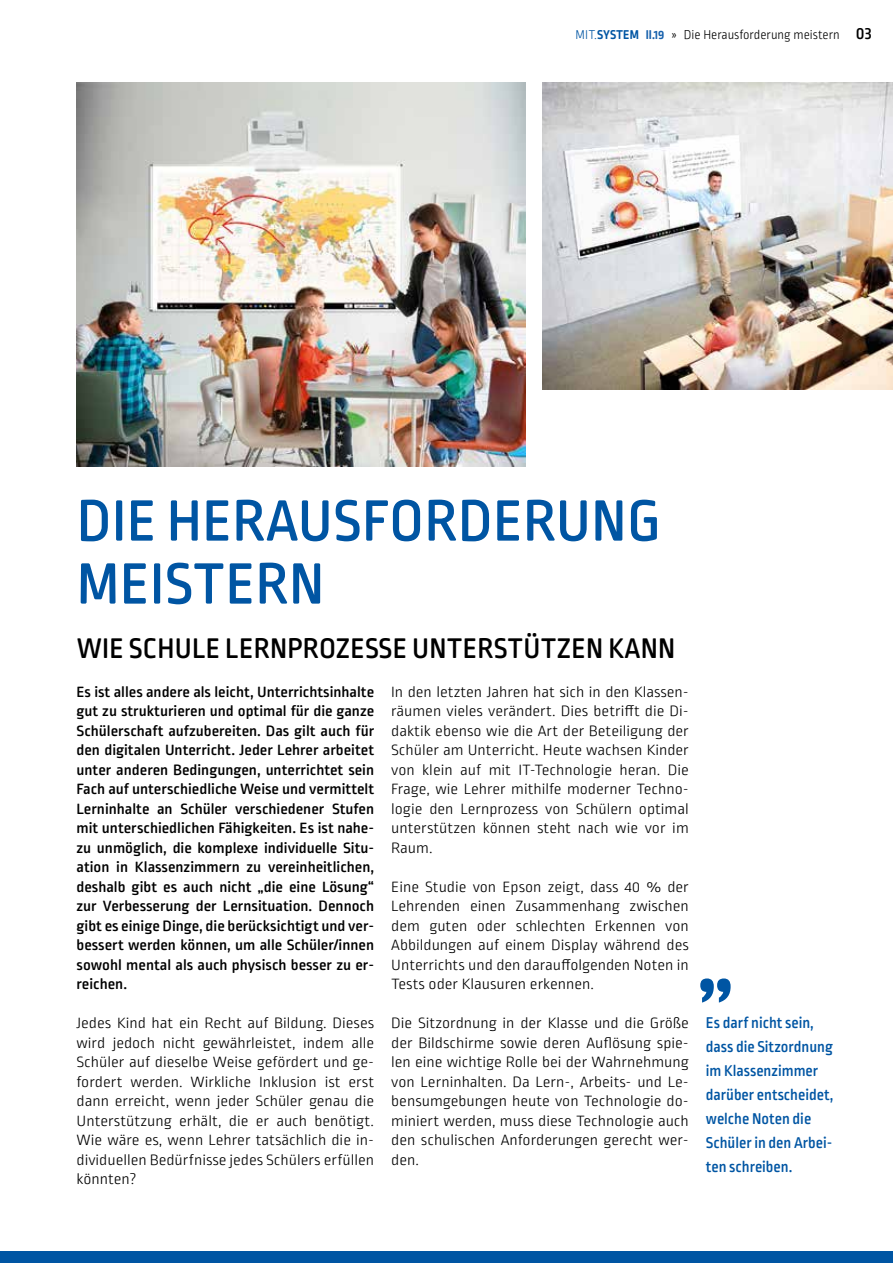
<style>
.page{position:relative;width:893px;height:1263px;background:#fff}
.page>*{position:absolute;margin:0;border:0;box-sizing:border-box;transform-origin:0 0}
.t1{font:500 61.5px/63px "Ropa Soft Pro";letter-spacing:.01em;color:#0055a3}
.t2{font:500 30px "Ropa Soft Pro";letter-spacing:.01em;color:#000}
.t3{font:500 16.5px/24px "Ropa Soft Pro";color:#0055a3}
.t4{font:300 15.75px/19.5px "Ropa Soft Pro";color:#000;text-align:justify;scale:1.08 1}
.t5{font:500 15.75px/19.5px "Ropa Soft Pro";color:#000;text-align:justify;scale:1.08 1}
.t6{font:300 13.5px "Ropa Soft Pro";color:#000}
.s1{color:#0055a3}
.s2{font-weight:700;color:#0055a3}
.s3{font-weight:700;color:#1761ac}
.s4{font-weight:500;font-size:18px}
</style>
<div class="page">
<div style="left:0;top:1252px;width:893px;height:11px;background:#0055a3"></div>
<svg style="left:700px;top:978px;width:31px;height:24px"></svg>
<img style="left:77px;top:82px;width:448px;height:385px">
<img style="left:542px;top:82px;width:351px;height:308px">
<p class="t6" style="left:576px;top:27px;width:298px"><span class="s1">MIT.</span><span class="s2">SYSTEM</span> <span class="s3">II.19</span> » Die Herausforderung meistern <span class="s4">03</span></p>
<h1 class="t1" style="left:77px;top:492px;width:585px">DIE HERAUSFORDERUNG<br>MEISTERN</h1>
<h2 class="t2" style="left:77px;top:631px;width:600px">WIE SCHULE LERNPROZESSE UNTERSTÜTZEN KANN</h2>
<p class="t5" style="left:77px;top:683px;width:277px">Es ist alles andere als leicht, Unterrichtsinhalte gut zu strukturieren und optimal für die ganze Schülerschaft aufzubereiten. Das gilt auch für den digitalen Unterricht. Jeder Lehrer arbeitet unter anderen Bedingungen, unterrichtet sein Fach auf unterschiedliche Weise und vermittelt Lerninhalte an Schüler verschiedener Stufen mit unterschiedlichen Fähigkeiten. Es ist nahe&shy;zu unmöglich, die komplexe individuelle Situ&shy;ation in Klassenzimmern zu vereinheitlichen, deshalb gibt es auch nicht „die eine Lösung“ zur Verbesserung der Lernsituation. Dennoch gibt es einige Dinge, die berücksichtigt und ver&shy;bessert werden können, um alle Schüler/innen sowohl mental als auch physisch besser zu er&shy;reichen.</p>
<p class="t4" style="left:77px;top:1014px;width:277px">Jedes Kind hat ein Recht auf Bildung. Dieses wird jedoch nicht gewährleistet, indem alle Schüler auf dieselbe Weise gefördert und ge&shy;fordert werden. Wirkliche Inklusion ist erst dann erreicht, wenn jeder Schüler genau die Unterstützung erhält, die er auch benötigt.<br>Wie wäre es, wenn Lehrer tatsächlich die in&shy;dividuellen Bedürfnisse jedes Schülers erfüllen könnten?</p>
<p class="t4" style="left:391px;top:683px;width:277px">In den letzten Jahren hat sich in den Klassen&shy;räumen vieles verändert. Dies betrifft die Di&shy;daktik ebenso wie die Art der Beteiligung der Schüler am Unterricht. Heute wachsen Kinder von klein auf mit IT-Technologie heran. Die Frage, wie Lehrer mithilfe moderner Techno&shy;logie den Lernprozess von Schülern optimal unterstützen können steht nach wie vor im Raum.</p>
<p class="t4" style="left:391px;top:878px;width:277px">Eine Studie von Epson zeigt, dass 40 % der Lehrenden einen Zusammenhang zwischen dem guten oder schlechten Erkennen von Abbildungen auf einem Display während des Unterrichts und den darauffolgenden Noten in Tests oder Klausuren erkennen.</p>
<p class="t4" style="left:391px;top:1014px;width:277px">Die Sitzordnung in der Klasse und die Größe der Bildschirme sowie deren Auflösung spie&shy;len eine wichtige Rolle bei der Wahrnehmung von Lerninhalten. Da Lern-, Arbeits- und Le&shy;bensumgebungen heute von Technologie do&shy;miniert werden, muss diese Technologie auch den schulischen Anforderungen gerecht wer&shy;den.</p>
<p class="t3" style="left:706px;top:1012px;width:129px">Es darf nicht sein, dass die Sitzordnung im Klassenzimmer darüber entscheidet, welche Noten die<br>Schüler in den Arbei&shy;ten schreiben.</p>
</div>
